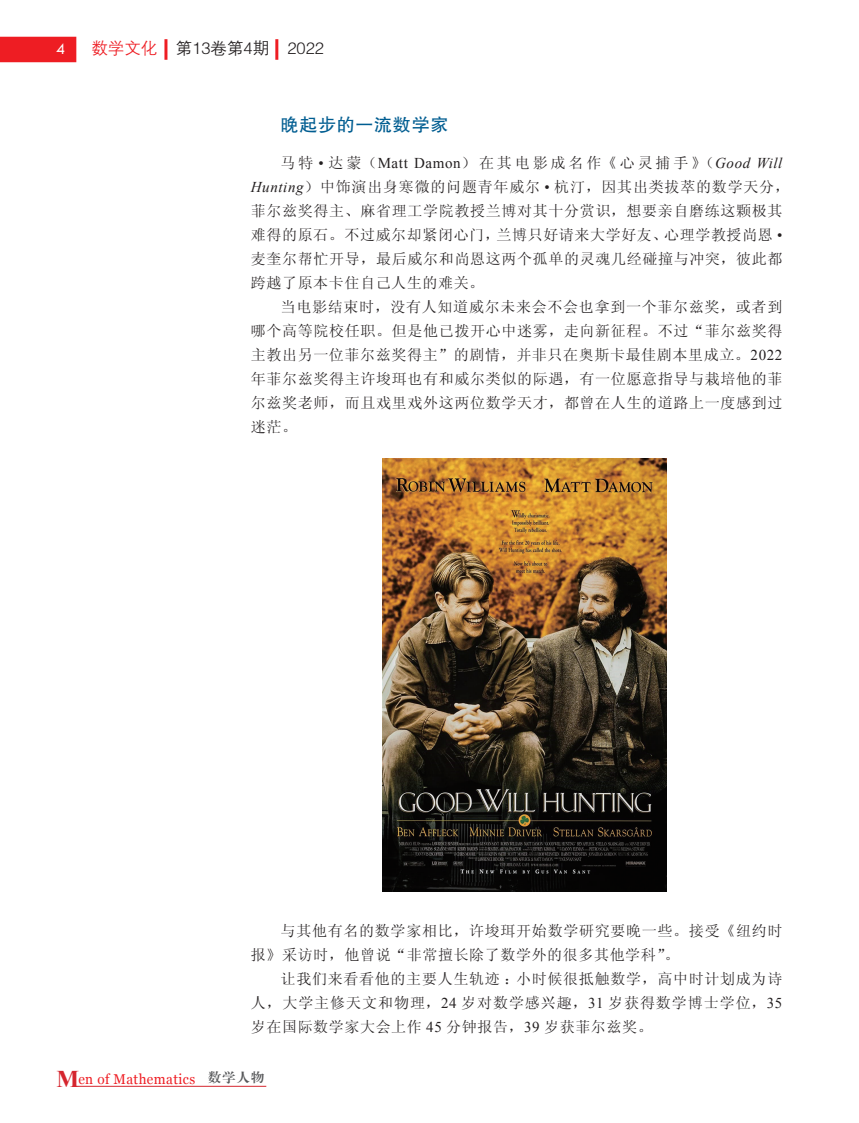
<style>
.page{position:relative;width:859px;height:1123px;background:#fff}
.page>*{position:absolute;margin:0;border:0;box-sizing:border-box;transform-origin:0 0}
.t1{font:18px "FZHTK GBK1 0";letter-spacing:.04em;color:#005d91}
.t2{font:16.5px "FZZDXK GBK1 0";color:#231f20}
.t3{font:16.5px "Tw Cen";color:#fff}
.t4{font:15px/24px "Sim Sun";letter-spacing:.045em;color:#231f20}
.t5{font:14.1px "Georgia";letter-spacing:.03em;color:#ee1d23;scale:.95 1}
.s1{color:#ee1d23}
.s2{font-family:"Times New Roman"}
.s3{font-family:"Times New Roman";font-style:italic}
.s4{font-family:"Times New Roman";font-weight:700;font-size:24px;color:#d5252e}
</style>
<div class="page">
<hr style="left:73px;top:1085px;width:193px;height:1px;background:#d5252e">
<div style="left:0;top:37px;width:76px;height:25px;background:#ee1d23"></div>
<hr style="left:164px;top:39px;width:3px;height:21px;background:#ee1d23">
<hr style="left:275px;top:39px;width:3px;height:21px;background:#ee1d23">
<img style="left:383px;top:458px;width:284px;height:433px">
<p class="t3" style="left:56px;top:39px;width:11px">4</p>
<p class="t2" style="left:91px;top:40px;width:234px"><span class="s1">数学文化</span> 第13卷第4期 2022</p>
<p class="t1" style="left:281px;top:115px;width:169px">晚起步的一流数学家</p>
<p class="t4" style="left:251px;top:151px;width:540px;text-indent:30px">马特 <span class="s2">•</span> 达蒙（<span class="s2">Matt Damon</span>）在其电影成名作《心灵捕手》（<span class="s3">Good Will Hunting</span>）中饰演出身寒微的问题青年威尔 <span class="s2">•</span> 杭汀，因其出类拔萃的数学天分，菲尔兹奖得主、麻省理工学院教授兰博对其十分赏识，想要亲自磨练这颗极其难得的原石。不过威尔却紧闭心门，兰博只好请来大学好友、心理学教授尚恩 <span class="s2">•</span>麦奎尔帮忙开导，最后威尔和尚恩这两个孤单的灵魂几经碰撞与冲突，彼此都跨越了原本卡住自己人生的难关。</p>
<p class="t4" style="left:251px;top:295px;width:533px;text-align:justify;text-indent:30px">当电影结束时，没有人知道威尔未来会不会也拿到一个菲尔兹奖，或者到哪个高等院校任职。但是他已拨开心中迷雾，走向新征程。不过“菲尔兹奖得主教出另一位菲尔兹奖得主”的剧情，并非只在奥斯卡最佳剧本里成立。<span class="s2">2022</span>年菲尔兹奖得主许埈珥也有和威尔类似的际遇，有一位愿意指导与栽培他的菲尔兹奖老师，而且戏里戏外这两位数学天才，都曾在人生的道路上一度感到过迷茫。</p>
<p class="t4" style="left:251px;top:919px;width:533px;text-indent:30px">与其他有名的数学家相比，许埈珥开始数学研究要晚一些。接受《纽约时报》采访时，他曾说“非常擅长除了数学外的很多其他学科”。</p>
<p class="t4" style="left:251px;top:967px;width:533px;text-align:justify;text-indent:30px">让我们来看看他的主要人生轨迹：小时候很抵触数学，高中时计划成为诗人，大学主修天文和物理，<span class="s2">24</span> 岁对数学感兴趣，<span class="s2">31</span> 岁获得数学博士学位，<span class="s2">35</span>岁在国际数学家大会上作 <span class="s2">45</span> 分钟报告，<span class="s2">39</span> 岁获菲尔兹奖。</p>
<p class="t5" style="left:57px;top:1069px;width:220px"><span class="s4">M</span>en of Mathematics <sup>数学人物</sup></p>
</div>
